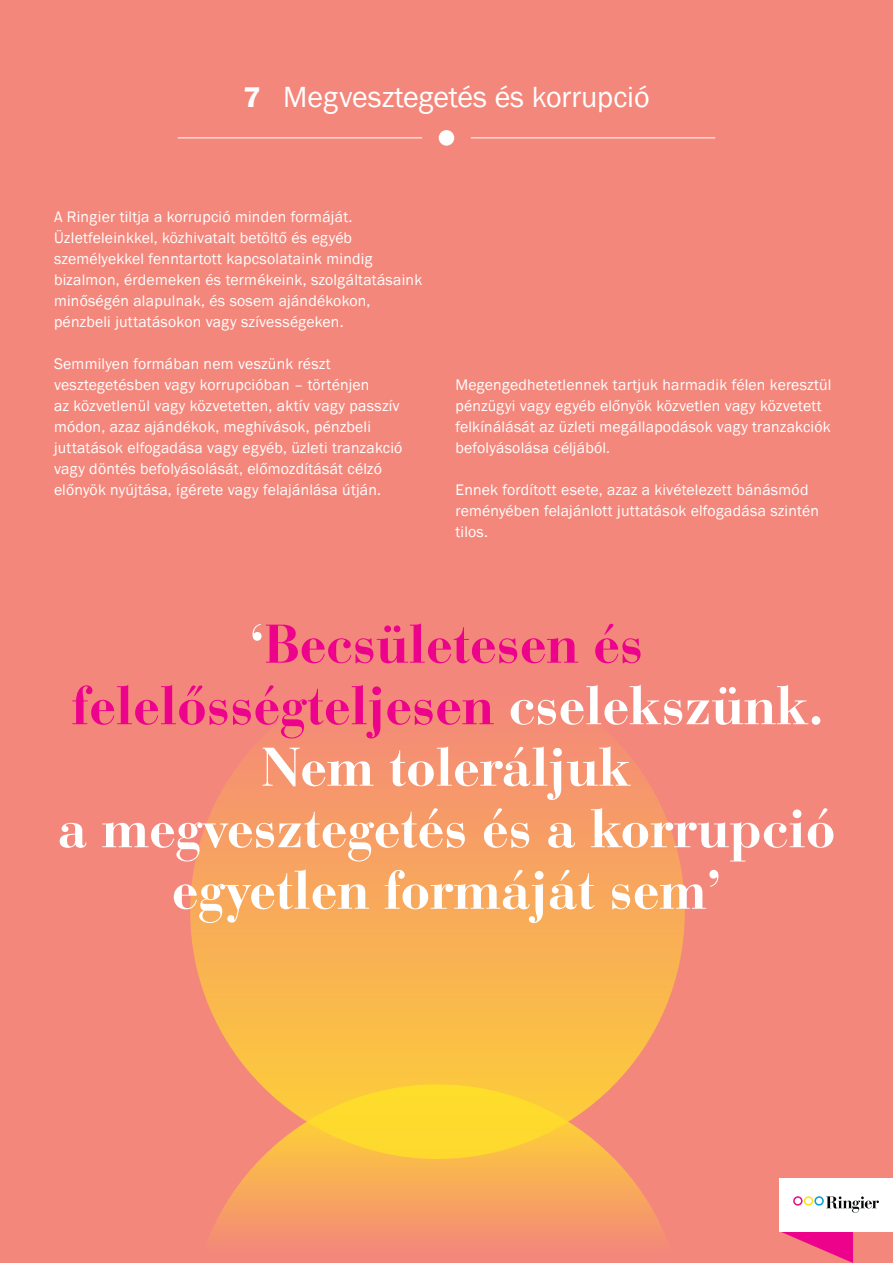
<style>
.page{position:relative;width:893px;height:1263px;background:#f4877c}
.page>*{position:absolute;margin:0;border:0;box-sizing:border-box;transform-origin:0 0}
.t1{font:700 54px/61.5px "Bauer Bodoni Std";letter-spacing:-.01em;color:#fff;text-align:center}
.t2{font:30px "Ringier";color:#fff}
.t3{font:15.75px/21px "Ringier";letter-spacing:.015em;color:#fff}
.s1{font-weight:900}
.s2{color:#ed028c}
</style>
<div class="page">
<svg style="left:190px;top:664px;width:495px;height:495px"></svg>
<div style="left:439px;top:130px;width:15px;height:16px;background:#fff;border-radius:50%"></div>
<hr style="left:178px;top:138px;width:244px;height:1px;background:#fff">
<hr style="left:471px;top:138px;width:244px;height:1px;background:#fff">
<svg style="left:779px;top:1231px;width:74px;height:32px"></svg>
<div style="left:779px;top:1178px;width:114px;height:53px;background:#fff"></div>
<svg style="left:793px;top:1196px;width:86px;height:17px"></svg>
<svg style="left:211px;top:1084px;width:453px;height:150px"></svg>
<svg style="left:187px;top:685px;width:15px;height:11px"></svg>
<h2 class="t2" style="left:243px;top:79px;width:408px"><span class="s1">7</span> Megvesztegetés és korrupció</h2>
<p class="t3" style="left:54px;top:206px;width:370px">A Ringier tiltja a korrupció minden formáját.<br>Üzletfeleinkkel, közhivatalt betöltő és egyéb személyekkel fenntartott kapcsolataink mindig bizalmon, érdemeken és termékeink, szolgáltatásaink minőségén alapulnak, és sosem ajándékokon, pénzbeli juttatásokon vagy szívességeken.</p>
<p class="t3" style="left:54px;top:353px;width:350px">Semmilyen formában nem veszünk részt vesztegetésben vagy korrupcióban – történjen<br>az közvetlenül vagy közvetetten, aktív vagy passzív módon, azaz ajándékok, meghívások, pénzbeli juttatások elfogadása vagy egyéb, üzleti tranzakció vagy döntés befolyásolását, előmozdítását célzó előnyök nyújtása, ígérete vagy felajánlása útján.</p>
<p class="t3" style="left:455px;top:374px;width:377px">Megengedhetetlennek tartjuk harmadik félen keresztül pénzügyi vagy egyéb előnyök közvetlen vagy közvetett felkínálását az üzleti megállapodások vagy tranzakciók befolyásolása céljából.</p>
<p class="t3" style="left:455px;top:479px;width:365px">Ennek fordított esete, azaz a kivételezett bánásmód reményében felajánlott juttatások elfogadása szintén tilos.</p>
<h1 class="t1" style="left:57px;top:613px;width:780px">‘<span class="s2">Becsületesen és felelosségteljesen</span> cselekszünk.<br>Nem toleráljuk<br>a megvesztegetés és a korrupció egyetlen formáját sem’</h1>
</div>
